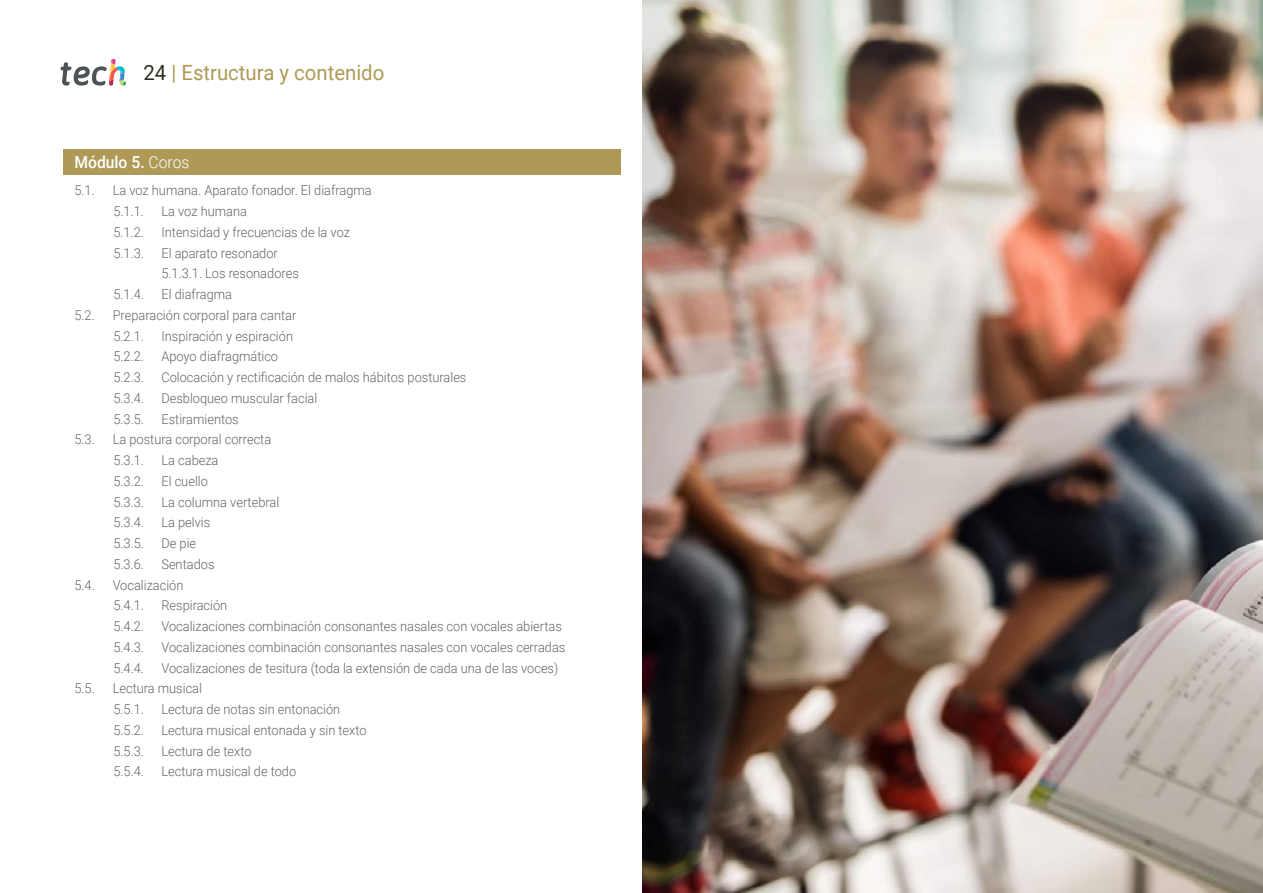
<style>
.page{position:relative;width:1263px;height:893px;background:#fff}
.page>*{position:absolute;margin:0;border:0;box-sizing:border-box;transform-origin:0 0}
.t1{font:21px "Roboto";color:#ae9a56}
.t2{font:500 16.5px "Roboto";color:#fff;scale:.95 1}
.t3{font:300 13.5px/20.7px "Roboto";color:#61646a;scale:.95 1}
.s1{color:#312e20}
.s2{font-weight:300}
</style>
<div class="page">
<svg style="left:61px;top:59px;width:65px;height:27px"></svg>
<div style="left:63px;top:149px;width:558px;height:25px;background:#ae9a56"></div>
<img style="left:642px;top:0;width:621px;height:893px">
<h1 class="t1" style="left:144px;top:57px;width:242px"><span class="s1">24</span> | Estructura y contenido</h1>
<p class="t2" style="left:74px;top:151px;width:123px">Módulo 5. <span class="s2">Coros</span></p>
<p class="t3" style="left:74px;top:180px;width:23px">5.1.</p>
<p class="t3" style="left:113px;top:180px;width:274px">La voz humana. Aparato fonador. El diafragma<br>5.1.1.</p>
<p class="t3" style="left:161px;top:200px;width:91px">La voz humana</p>
<p class="t3" style="left:113px;top:221px;width:34px">5.1.2.</p>
<p class="t3" style="left:161px;top:221px;width:200px">Intensidad y frecuencias de la voz</p>
<p class="t3" style="left:113px;top:242px;width:34px">5.1.3.</p>
<p class="t3" style="left:161px;top:242px;width:146px">El aparato resonador<br>5.1.3.1. Los resonadores</p>
<p class="t3" style="left:113px;top:283px;width:34px">5.1.4.</p>
<p class="t3" style="left:161px;top:283px;width:76px">El diafragma</p>
<p class="t3" style="left:74px;top:304px;width:23px">5.2.</p>
<p class="t3" style="left:113px;top:304px;width:195px">Preparación corporal para cantar<br>5.2.1.</p>
<p class="t3" style="left:161px;top:325px;width:140px">Inspiración y espiración</p>
<p class="t3" style="left:113px;top:346px;width:34px">5.2.2.</p>
<p class="t3" style="left:161px;top:346px;width:124px">Apoyo diafragmático</p>
<p class="t3" style="left:113px;top:366px;width:34px">5.2.3.</p>
<p class="t3" style="left:161px;top:366px;width:323px">Colocación y rectificación de malos hábitos posturales</p>
<p class="t3" style="left:113px;top:387px;width:34px">5.3.4.</p>
<p class="t3" style="left:161px;top:387px;width:166px">Desbloqueo muscular facial</p>
<p class="t3" style="left:113px;top:408px;width:34px">5.3.5.</p>
<p class="t3" style="left:161px;top:408px;width:83px">Estiramientos</p>
<p class="t3" style="left:74px;top:429px;width:23px">5.3.</p>
<p class="t3" style="left:113px;top:429px;width:168px">La postura corporal correcta<br>5.3.1.</p>
<p class="t3" style="left:161px;top:449px;width:62px">La cabeza</p>
<p class="t3" style="left:113px;top:470px;width:34px">5.3.2.</p>
<p class="t3" style="left:161px;top:470px;width:50px">El cuello</p>
<p class="t3" style="left:113px;top:491px;width:34px">5.3.3.</p>
<p class="t3" style="left:161px;top:491px;width:126px">La columna vertebral</p>
<p class="t3" style="left:113px;top:512px;width:34px">5.3.4.</p>
<p class="t3" style="left:161px;top:512px;width:53px">La pelvis</p>
<p class="t3" style="left:113px;top:532px;width:34px">5.3.5.</p>
<p class="t3" style="left:161px;top:532px;width:38px">De pie</p>
<p class="t3" style="left:113px;top:553px;width:34px">5.3.6.</p>
<p class="t3" style="left:161px;top:553px;width:57px">Sentados</p>
<p class="t3" style="left:74px;top:574px;width:23px">5.4.</p>
<p class="t3" style="left:113px;top:574px;width:76px">Vocalización<br>5.4.1.</p>
<p class="t3" style="left:161px;top:595px;width:71px">Respiración</p>
<p class="t3" style="left:113px;top:615px;width:34px">5.4.2.</p>
<p class="t3" style="left:161px;top:615px;width:423px">Vocalizaciones combinación consonantes nasales con vocales abiertas</p>
<p class="t3" style="left:113px;top:636px;width:34px">5.4.3.</p>
<p class="t3" style="left:161px;top:636px;width:427px">Vocalizaciones combinación consonantes nasales con vocales cerradas</p>
<p class="t3" style="left:113px;top:657px;width:34px">5.4.4.</p>
<p class="t3" style="left:161px;top:657px;width:419px">Vocalizaciones de tesitura (toda la extensión de cada una de las voces)</p>
<p class="t3" style="left:74px;top:678px;width:23px">5.5.</p>
<p class="t3" style="left:113px;top:678px;width:96px">Lectura musical<br>5.5.1.</p>
<p class="t3" style="left:161px;top:698px;width:190px">Lectura de notas sin entonación</p>
<p class="t3" style="left:113px;top:719px;width:34px">5.5.2.</p>
<p class="t3" style="left:161px;top:719px;width:218px">Lectura musical entonada y sin texto</p>
<p class="t3" style="left:113px;top:740px;width:34px">5.5.3.</p>
<p class="t3" style="left:161px;top:740px;width:96px">Lectura de texto</p>
<p class="t3" style="left:113px;top:761px;width:34px">5.5.4.</p>
<p class="t3" style="left:161px;top:761px;width:143px">Lectura musical de todo</p>
</div>
